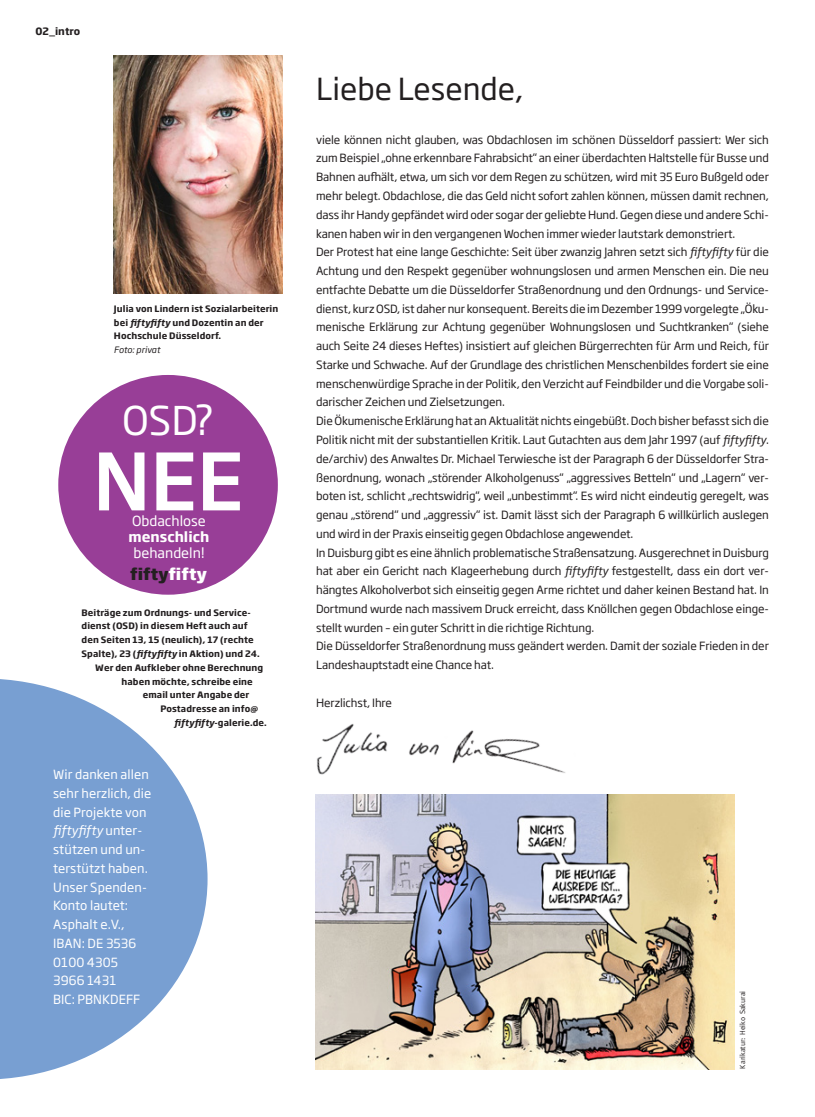
<style>
.page{position:relative;width:815px;height:1117px;background:#fff}
.page>*{position:absolute;margin:0;border:0;box-sizing:border-box;transform-origin:0 0}
.t1{font:500 77.88px "Soho Gothic Std";color:#fff}
.t2{font:39.12px "Soho Gothic Std";color:#fff}
.t3{font:30px "Soho Gothic Std";color:#231f20}
.t4{font:800 15.62px "Soho Gothic Std";color:#231f20}
.t5{font:13.75px "Soho Gothic Std";color:#fff}
.t6{font:700 13.75px "Soho Gothic Std";color:#fff}
.t7{font:12.5px/18.8px "Soho Gothic Std";letter-spacing:.01em;color:#fff}
.t8{font:11.25px/18.8px "Soho Gothic Std";letter-spacing:-.01em;color:#231f20}
.t9{font:700 10px "Soho Gothic Std";color:#231f20}
.t10{font:700 8.75px/13.8px "Soho Gothic Std";letter-spacing:.01em;color:#231f20}
.t11{font:italic 8.75px "Soho Gothic Std";letter-spacing:.005em;color:#231f20}
.t12{font:7.5px "Meta";color:#231f20}
.s1{font-style:italic}
.s2{color:#fff}
</style>
<div class="page">
<img style="left:316px;top:794px;width:418px;height:275px">
<svg style="left:0;top:679px;width:208px;height:400px;fill:#789fd2"></svg>
<img style="left:114px;top:55px;width:169px;height:238px">
<img style="left:316px;top:724px;width:250px;height:51px">
<div style="left:58px;top:375px;width:220px;height:219px;background:#983e97;border-radius:50%"></div>
<p class="t9" style="left:35px;top:24px;width:46px">02_intro</p>
<p class="t10" style="left:114px;top:301px;width:166px">Julia von Lindern ist Sozialarbeiterin bei <span class="s1">fiftyfifty</span> und Dozentin an der<br>Hochschule Düsseldorf.</p>
<p class="t11" style="left:114px;top:344px;width:48px">Foto: privat</p>
<h2 class="t2" style="left:122px;top:396px;width:94px">OSD?</h2>
<h1 class="t1" style="left:93px;top:431px;width:152px">NEE</h1>
<p class="t5" style="left:132px;top:511px;width:75px">Obdachlose</p>
<p class="t6" style="left:129px;top:527px;width:82px">menschlich</p>
<p class="t5" style="left:133px;top:544px;width:73px">behandeln!</p>
<h3 class="t4" style="left:130px;top:563px;width:79px">fifty<span class="s2">fifty</span></h3>
<p class="t10" style="left:82px;top:605px;width:171px">Beiträge zum Ordnungs- und Service-</p>
<p class="t10" style="left:82px;top:619px;width:168px">dienst (OSD) in diesem Heft auch auf</p>
<p class="t10" style="left:82px;top:633px;width:174px">den Seiten 13, 15 (neulich), 17 (rechte</p>
<p class="t10" style="left:82px;top:646px;width:180px">Spalte), 23 (<span class="s1">fiftyfifty</span> in Aktion) und 24.</p>
<p class="t10" style="left:95px;top:660px;width:169px">Wer den Aufkleber ohne Berechnung</p>
<p class="t10" style="left:122px;top:674px;width:133px">haben möchte, schreibe eine</p>
<p class="t10" style="left:143px;top:688px;width:108px">email unter Angabe der</p>
<p class="t10" style="left:160px;top:701px;width:99px">Postadresse an info@</p>
<p class="t10" style="left:174px;top:715px;width:94px"><span class="s1">fiftyfifty</span>-galerie.de.</p>
<p class="t7" style="left:53px;top:765px;width:100px">Wir danken allen sehr herzlich, die die Projekte von <span class="s1">fiftyfifty</span> unter&shy;stützen und un&shy;terstützt haben.<br>Unser Spenden-<br>Konto lautet:<br>Asphalt e.V.,<br>IBAN: DE 3536<br>0100 4305<br>3966 1431<br>BIC: PBNKDEFF</p>
<h3 class="t3" style="left:316px;top:70px;width:209px">Liebe Lesende,</h3>
<p class="t8" style="left:316px;top:130px;width:454px">viele können nicht glauben, was Obdachlosen im schönen Düsseldorf passiert: Wer sich zum Beispiel „ohne erkennbare Fahrabsicht“ an einer überdachten Haltstelle für Busse und Bahnen aufhält, etwa, um sich vor dem Regen zu schützen, wird mit 35 Euro Bußgeld oder mehr belegt. Obdachlose, die das Geld nicht sofort zahlen können, müssen damit rechnen, dass ihr Handy gepfändet wird oder sogar der geliebte Hund. Gegen diese und andere Schi&shy;kanen haben wir in den vergangenen Wochen immer wieder lautstark demonstriert.<br>Der Protest hat eine lange Geschichte: Seit über zwanzig Jahren setzt sich <span class="s1">fiftyfifty</span> für die Achtung und den Respekt gegenüber wohnungslosen und armen Menschen ein. Die neu entfachte Debatte um die Düsseldorfer Straßenordnung und den Ordnungs- und Service&shy;dienst, kurz OSD, ist daher nur konsequent. Bereits die im Dezember 1999 vorgelegte „Öku&shy;menische Erklärung zur Achtung gegenüber Wohnungslosen und Suchtkranken“ (siehe auch Seite 24 dieses Heftes) insistiert auf gleichen Bürgerrechten für Arm und Reich, für Starke und Schwache. Auf der Grundlage des christlichen Menschenbildes fordert sie eine menschenwürdige Sprache in der Politik, den Verzicht auf Feindbilder und die Vorgabe soli&shy;darischer Zeichen und Zielsetzungen.<br>Die Ökumenische Erklärung hat an Aktualität nichts eingebüßt. Doch bisher befasst sich die Politik nicht mit der substantiellen Kritik. Laut Gutachten aus dem Jahr 1997 (auf <span class="s1">fiftyfifty</span>. de/archiv) des Anwaltes Dr. Michael Terwiesche ist der Paragraph 6 der Düsseldorfer Stra&shy;ßenordnung, wonach „störender Alkoholgenuss“ „aggressives Betteln“ und „Lagern“ ver&shy;boten ist, schlicht „rechtswidrig“, weil „unbestimmt“. Es wird nicht eindeutig geregelt, was genau „störend“ und „aggressiv“ ist. Damit lässt sich der Paragraph 6 willkürlich auslegen und wird in der Praxis einseitig gegen Obdachlose angewendet.<br>In Duisburg gibt es eine ähnlich problematische Straßensatzung. Ausgerechnet in Duisburg hat aber ein Gericht nach Klageerhebung durch <span class="s1">fiftyfifty</span> festgestellt, dass ein dort ver&shy;hängtes Alkoholverbot sich einseitig gegen Arme richtet und daher keinen Bestand hat. In Dortmund wurde nach massivem Druck erreicht, dass Knöllchen gegen Obdachlose einge&shy;stellt wurden – ein guter Schritt in die richtige Richtung.<br>Die Düsseldorfer Straßenordnung muss geändert werden. Damit der soziale Frieden in der Landeshauptstadt eine Chance hat.</p>
<p class="t8" style="left:316px;top:693px;width:77px">Herzlichst, Ihre</p>
<p class="t12" style="left:738px;top:1068px;width:79px;rotate:-90deg">Karikatur: Heiko Sakurai</p>
</div>
